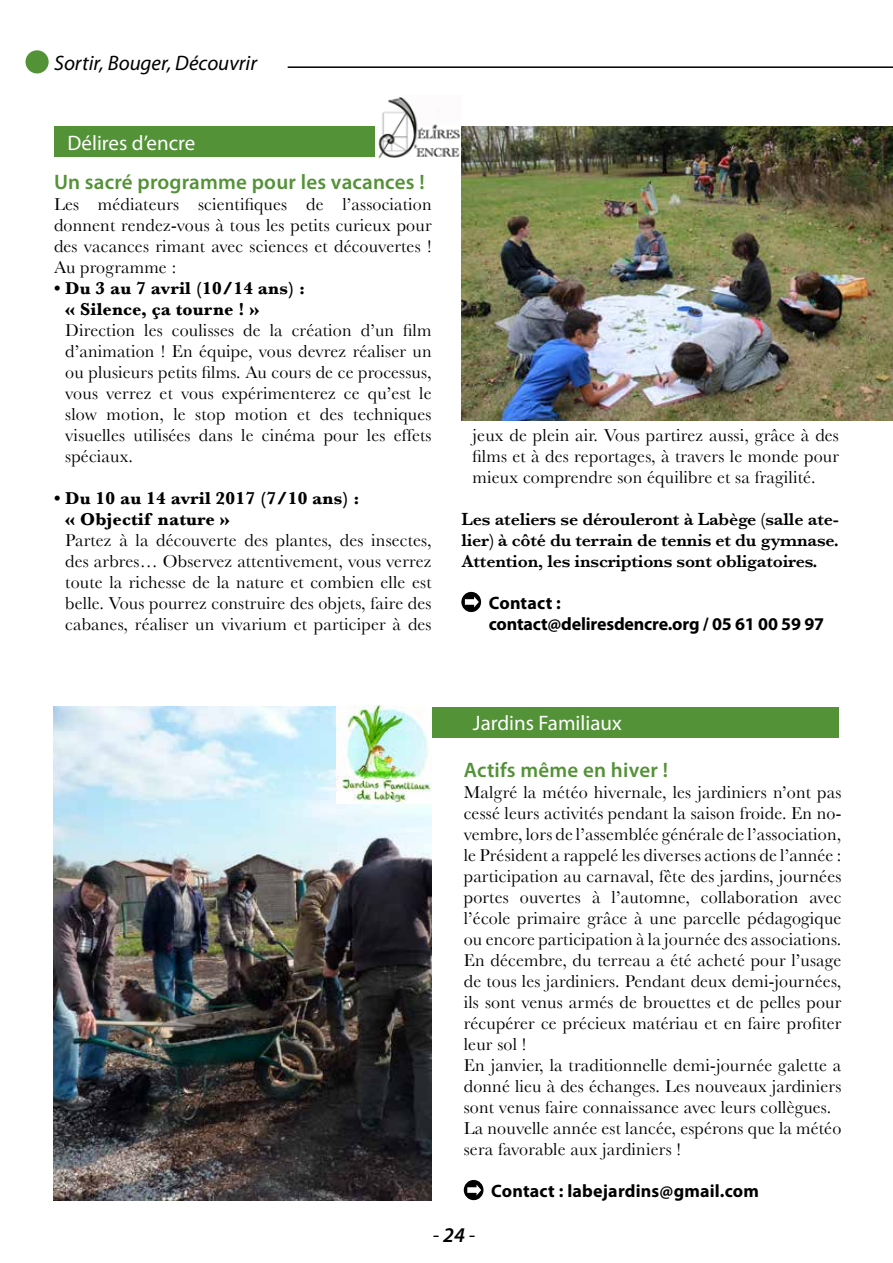
<style>
.page{position:relative;width:893px;height:1263px;background:#fff}
.page>*{position:absolute;margin:0;border:0;box-sizing:border-box;transform-origin:0 0}
.t1{font:600 21px "Myriad Pro";letter-spacing:.01em;color:#539237}
.t2{font:21px "Myriad Pro";color:#fff}
.t3{font:italic 21px "Myriad Pro";color:#000}
.t4{font:18px/21px "Baskerville";letter-spacing:.01em;color:#000;text-align:justify}
.t5{font:600 18px/21px "Baskerville";letter-spacing:-.01em;color:#000;text-align:justify}
.t6{font:700 18px/21px "Baskerville";letter-spacing:.01em;color:#000}
.t7{font:700 18px/21px "Myriad Pro";color:#000}
.s1{font-weight:600}
</style>
<div class="page">
<div style="left:26px;top:50px;width:23px;height:23px;background:#539237;border-radius:50%"></div>
<hr style="left:288px;top:66px;width:605px;height:2px;background:#000">
<div style="left:55px;top:706px;width:784px;height:31px;background:#539237"></div>
<svg style="left:464px;top:1180px;width:19px;height:20px"></svg>
<div style="left:55px;top:126px;width:784px;height:31px;background:#539237"></div>
<svg style="left:461px;top:592px;width:20px;height:20px"></svg>
<img style="left:54px;top:706px;width:377px;height:495px">
<img style="left:375px;top:97px;width:86px;height:62px">
<img style="left:461px;top:126px;width:432px;height:295px">
<img style="left:336px;top:706px;width:96px;height:98px">
<p class="t3" style="left:54px;top:50px;width:205px">Sortir, Bouger, Découvrir</p>
<p class="t2" style="left:67px;top:130px;width:129px">Délires d’encre</p>
<p class="t1" style="left:54px;top:169px;width:372px">Un sacré programme pour les vacances !</p>
<p class="t4" style="left:54px;top:193px;width:379px">Les médiateurs scientifiques de l’association donnent rendez-vous à tous les petits curieux pour des vacances rimant avec sciences et découvertes !<br>Au programme :</p>
<p class="t6" style="left:65px;top:278px;width:241px;text-indent:-11px">• Du 3 au 7 avril (10/14 ans) : « Silence, ça tourne ! »</p>
<p class="t4" style="left:65px;top:320px;width:368px">Direction les coulisses de la création d’un film d’animation ! En équipe, vous devrez réaliser un ou plusieurs petits films. Au cours de ce processus, vous verrez et vous expérimenterez ce qu’est le slow motion, le stop motion et des techniques visuelles utilisées dans le cinéma pour les effets spéciaux.</p>
<p class="t6" style="left:65px;top:488px;width:296px;text-indent:-11px">• Du 10 au 14 avril 2017 (7/10 ans) : « Objectif nature »</p>
<p class="t4" style="left:65px;top:530px;width:368px">Partez à la découverte des plantes, des insectes, des arbres… Observez attentivement, vous verrez toute la richesse de la nature et combien elle est belle. Vous pourrez construire des objets, faire des cabanes, réaliser un vivarium et participer à des</p>
<p class="t4" style="left:473px;top:425px;width:368px">jeux de plein air. Vous partirez aussi, grâce à des films et à des reportages, à travers le monde pour mieux comprendre son équilibre et sa fragilité.</p>
<p class="t5" style="left:461px;top:509px;width:379px">Les ateliers se dérouleront à Labège (salle ate&shy;lier) à côté du terrain de tennis et du gymnase.<br>Attention, les inscriptions sont obligatoires.</p>
<p class="t7" style="left:489px;top:592px;width:337px">Contact :<br>contact@deliresdencre.org / 05 61 00 59 97</p>
<p class="t2" style="left:473px;top:710px;width:150px">Jardins Familiaux</p>
<p class="t1" style="left:464px;top:757px;width:206px">Actifs même en hiver !</p>
<p class="t4" style="left:464px;top:781px;width:379px;text-align:left">Malgré la météo hivernale, les jardiniers n’ont pas cessé leurs activités pendant la saison froide. En no&shy;vembre, lors de l’assemblée générale de l’association, le Président a rappelé les diverses actions de l’année : participation au carnaval, fête des jardins, journées portes ouvertes à l’automne, collaboration avec l’école primaire grâce à une parcelle pédagogique ou encore participation à la journée des associations.<br>En décembre, du terreau a été acheté pour l’usage de tous les jardiniers. Pendant deux demi-journées, ils sont venus armés de brouettes et de pelles pour récupérer ce précieux matériau et en faire profiter leur sol !<br>En janvier, la traditionnelle demi-journée galette a donné lieu à des échanges. Les nouveaux jardiniers sont venus faire connaissance avec leurs collègues.<br>La nouvelle année est lancée, espérons que la météo sera favorable aux jardiniers !</p>
<p class="t7" style="left:491px;top:1180px;width:269px">Contact : labejardins@gmail.com</p>
<p class="t3" style="left:433px;top:1222px;width:44px">- <span class="s1">24</span> -</p>
</div>
